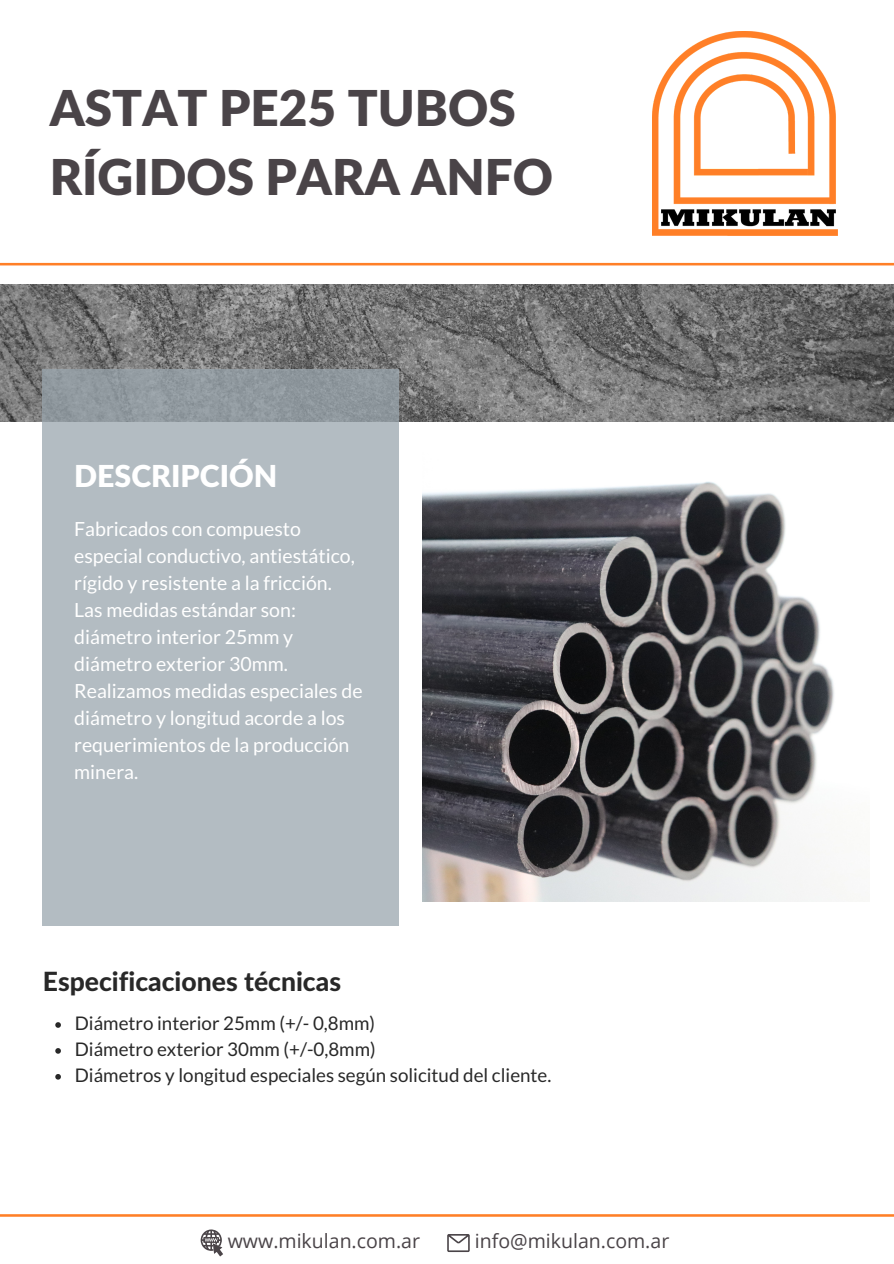
<style>
.page{position:relative;width:894px;height:1264px;background:#fff}
.page>*{position:absolute;margin:0;border:0;box-sizing:border-box;transform-origin:0 0}
.t1{font:900 49.5px/68.7px "Lato Latin";color:#4a4448}
.t2{font:900 30.3px "Lato Latin";color:#fff}
.t3{font:800 26.55px "Lato Latin";color:#282828}
.t4{font:19.5px/27px "Lato";color:#fff}
.t5{font:19.5px "Open Sans";color:#4a4448}
.t6{font:18.75px "Lato";color:#282828}
</style>
<div class="page">
<svg style="left:0;top:262px;width:893px;height:4px;background:#ffac74"></svg>
<img style="left:0;top:285px;width:893px;height:136px">
<img style="left:652px;top:31px;width:185px;height:204px">
<svg style="left:43px;top:369px;width:356px;height:556px;background:#afb8be"></svg>
<img style="left:423px;top:481px;width:417px;height:420px">
<svg style="left:55px;top:1022px;width:6px;height:5px"></svg>
<svg style="left:55px;top:1048px;width:6px;height:5px"></svg>
<svg style="left:55px;top:1074px;width:6px;height:5px"></svg>
<svg style="left:0;top:1214px;width:893px;height:3px;background:#ff9146"></svg>
<svg style="left:200px;top:1229px;width:23px;height:27px"></svg>
<svg style="left:447px;top:1234px;width:22px;height:17px"></svg>
<p class="t1" style="left:50px;top:76px;width:505px">ASTAT PE25 TUBOS<br>RÍGIDOS PARA ANFO</p>
<p class="t2" style="left:74px;top:463px;width:204px">DESCRIPCIÓN</p>
<p class="t4" style="left:74px;top:514px;width:282px">Fabricados con compuesto especial conductivo, antiestático, rígido y resistente a la fricción.</p>
<p class="t4" style="left:74px;top:596px;width:223px">Las medidas estándar son: diámetro interior 25mm y diámetro exterior 30mm.</p>
<p class="t4" style="left:74px;top:677px;width:290px">Realizamos medidas especiales de diámetro y longitud acorde a los requerimientos de la producción minera.</p>
<p class="t3" style="left:43px;top:969px;width:299px">Especificaciones técnicas</p>
<p class="t6" style="left:75px;top:1011px;width:302px">Diámetro interior 25mm (+/- 0,8mm)</p>
<p class="t6" style="left:75px;top:1037px;width:302px">Diámetro exterior 30mm (+/-0,8mm)</p>
<p class="t6" style="left:75px;top:1063px;width:478px">Diámetros y longitud especiales según solicitud del cliente.</p>
<p class="t5" style="left:228px;top:1226px;width:194px">www.mikulan.com.ar</p>
<p class="t5" style="left:474px;top:1226px;width:196px">info@mikulan.com.ar</p>
</div>
